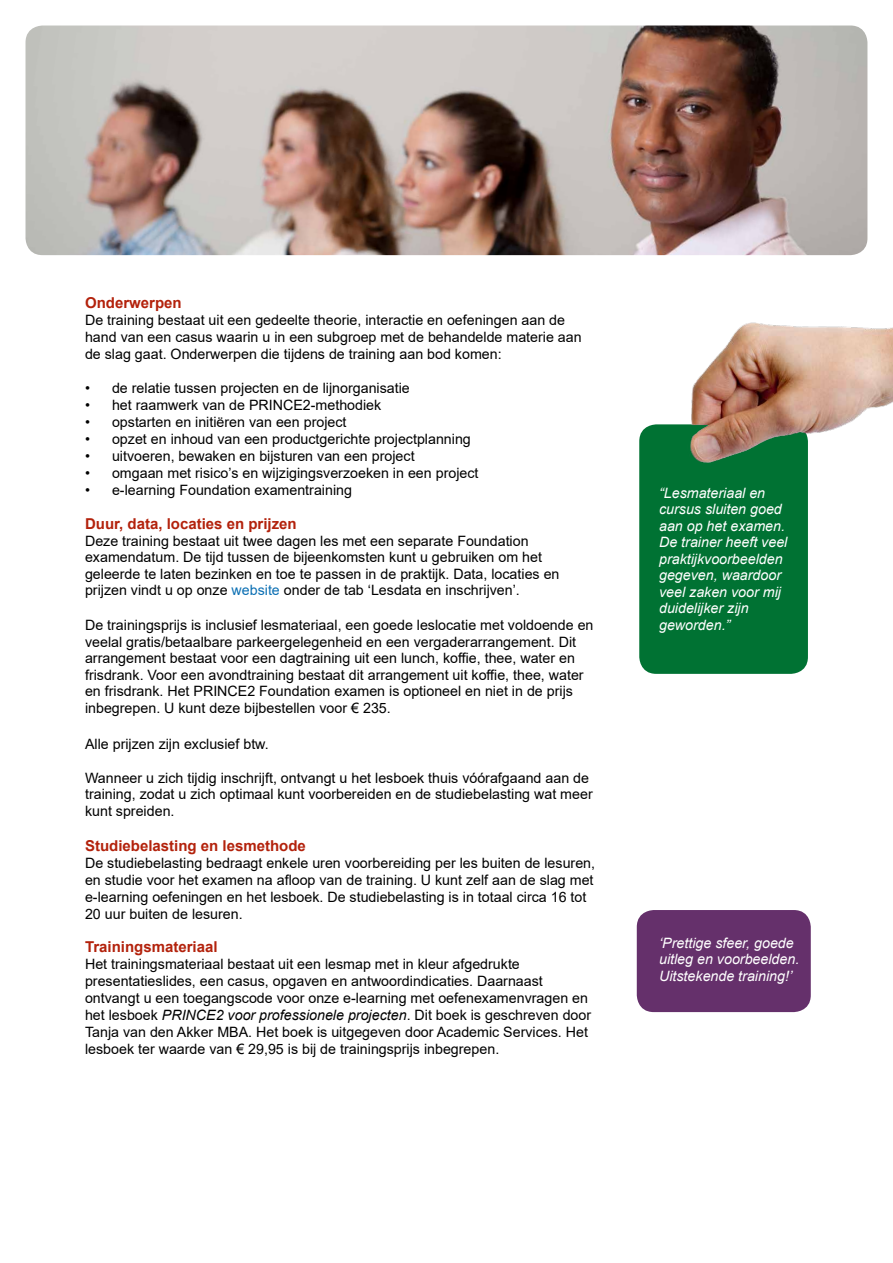
<style>
.page{position:relative;width:893px;height:1263px;background:#fff}
.page>*{position:absolute;margin:0;border:0;box-sizing:border-box;transform-origin:0 0}
.t1{font:700 15px "Arial";color:#b3220c}
.t2{font:14.25px/17px "Arial";color:#000}
.t3{font:italic 14.25px/16.5px "Arial";color:#fff}
.s1{color:#0b6fb3}
.s2{font-style:italic}
</style>
<div class="page">
<img style="left:26px;top:26px;width:841px;height:229px">
<div style="left:639px;top:424px;width:169px;height:250px;background:#007233;border-radius:17px"></div>
<img style="left:640px;top:322px;width:253px;height:153px">
<div style="left:637px;top:910px;width:174px;height:102px;background:#65306b;border-radius:17px"></div>
<p class="t1" style="left:85px;top:292px;width:98px">Onderwerpen</p>
<p class="t2" style="left:85px;top:312px;width:498px">De training bestaat uit een gedeelte theorie, interactie en oefeningen aan de hand van een casus waarin u in een subgroep met de behandelde materie aan de slag gaat. Onderwerpen die tijdens de training aan bod komen:</p>
<p class="t2" style="left:85px;top:379px;width:326px">• de relatie tussen projecten en de lijnorganisatie</p>
<p class="t2" style="left:85px;top:396px;width:298px">• het raamwerk van de PRINCE2-methodiek</p>
<p class="t2" style="left:85px;top:413px;width:263px">• opstarten en initiëren van een project</p>
<p class="t2" style="left:85px;top:430px;width:387px">• opzet en inhoud van een productgerichte projectplanning</p>
<p class="t2" style="left:85px;top:447px;width:331px">• uitvoeren, bewaken en bijsturen van een project</p>
<p class="t2" style="left:85px;top:464px;width:395px">• omgaan met risico’s en wijzigingsverzoeken in een project</p>
<p class="t2" style="left:85px;top:481px;width:268px">• e-learning Foundation examentraining</p>
<p class="t1" style="left:85px;top:513px;width:213px">Duur, data, locaties en prijzen</p>
<p class="t2" style="left:85px;top:532px;width:476px;line-height:16.5px">Deze training bestaat uit twee dagen les met een separate Foundation examendatum. De tijd tussen de bijeenkomsten kunt u gebruiken om het geleerde te laten bezinken en toe te passen in de praktijk. Data, locaties en prijzen vindt u op onze <span class="s1">website</span> onder de tab ‘Lesdata en inschrijven’.</p>
<p class="t2" style="left:85px;top:617px;width:510px;line-height:16.5px">De trainingsprijs is inclusief lesmateriaal, een goede leslocatie met voldoende en veelal gratis/betaalbare parkeergelegenheid en een vergaderarrangement. Dit arrangement bestaat voor een dagtraining uit een lunch, koffie, thee, water en frisdrank. Voor een avondtraining bestaat dit arrangement uit koffie, thee, water en frisdrank. Het PRINCE2 Foundation examen is optioneel en niet in de prijs inbegrepen. U kunt deze bijbestellen voor € 235.</p>
<p class="t2" style="left:85px;top:735px;width:185px">Alle prijzen zijn exclusief btw.</p>
<p class="t2" style="left:85px;top:770px;width:509px;line-height:16.5px">Wanneer u zich tijdig inschrijft, ontvangt u het lesboek thuis vóórafgaand aan de training, zodat u zich optimaal kunt voorbereiden en de studiebelasting wat meer kunt spreiden.</p>
<p class="t1" style="left:85px;top:835px;width:222px">Studiebelasting en lesmethode</p>
<p class="t2" style="left:85px;top:854px;width:512px">De studiebelasting bedraagt enkele uren voorbereiding per les buiten de lesuren, en studie voor het examen na afloop van de training. U kunt zelf aan de slag met e-learning oefeningen en het lesboek. De studiebelasting is in totaal circa 16 tot 20 uur buiten de lesuren.</p>
<p class="t1" style="left:85px;top:937px;width:134px">Trainingsmateriaal</p>
<p class="t2" style="left:85px;top:956px;width:508px">Het trainingsmateriaal bestaat uit een lesmap met in kleur afgedrukte presentatieslides, een casus, opgaven en antwoordindicaties. Daarnaast ontvangt u een toegangscode voor onze e-learning met oefenexamenvragen en het lesboek <span class="s2">PRINCE2 voor professionele projecten</span>. Dit boek is geschreven door Tanja van den Akker MBA. Het boek is uitgegeven door Academic Services. Het lesboek ter waarde van € 29,95 is bij de trainingsprijs inbegrepen.</p>
<p class="t3" style="left:659px;top:485px;width:130px">“Lesmateriaal en cursus sluiten goed aan op het examen.<br>De trainer heeft veel praktijkvoorbeelden gegeven, waardoor veel zaken voor mij duidelijker zijn geworden.”</p>
<p class="t3" style="left:659px;top:935px;width:142px">‘Prettige sfeer, goede uitleg en voorbeelden.<br>Uitstekende training!’</p>
</div>
